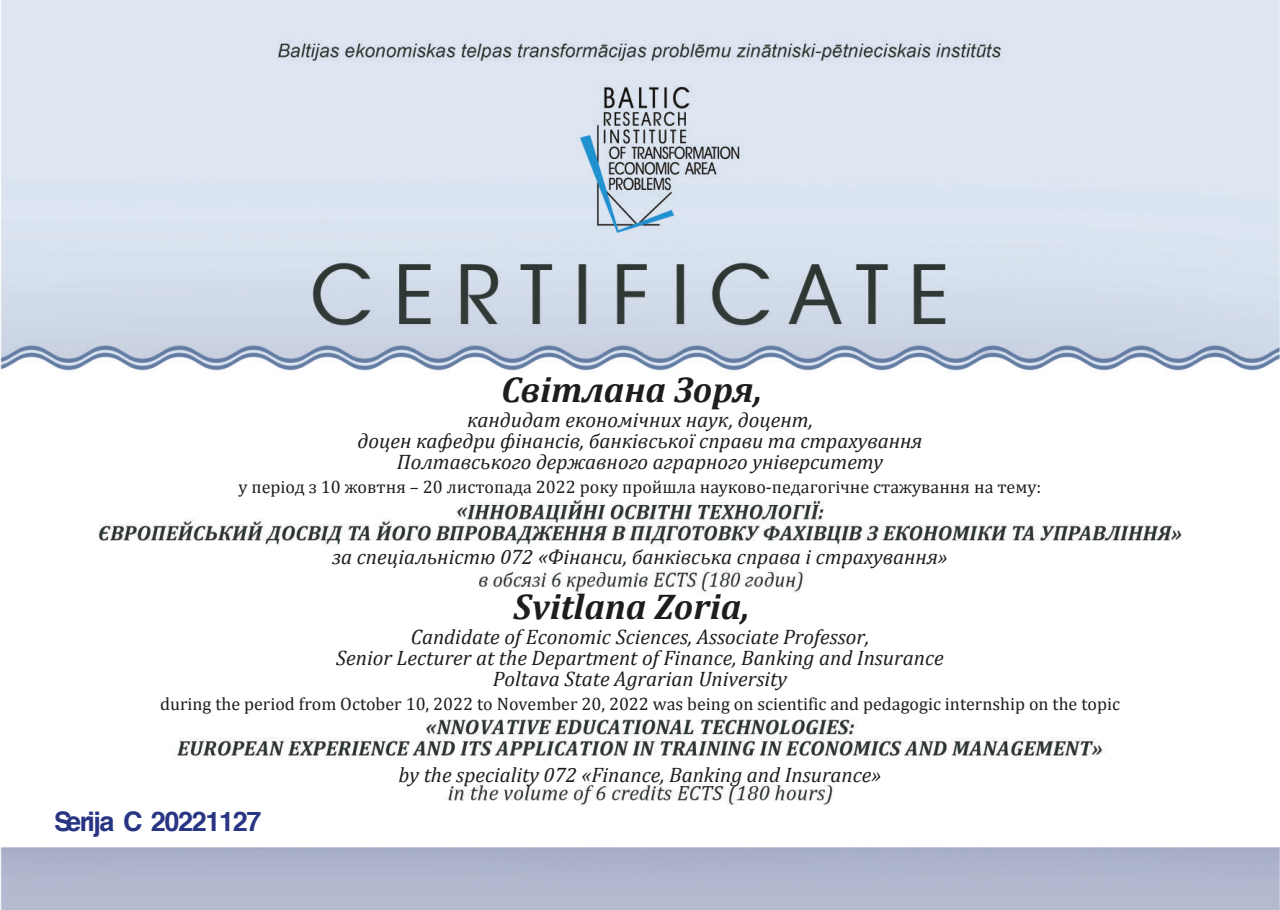
<style>
.page{position:relative;width:1280px;height:910px;background:#fff}
.page>*{position:absolute;margin:0;border:0;box-sizing:border-box;transform-origin:0 0}
.t1{font:italic 700 36px "Cambria";color:#1d1d1b}
.t2{font:700 27px "Helvetica";letter-spacing:-.05em;color:#283583}
.t3{font:italic 21px/21px "Cambria";color:#1d1d1b;text-align:center}
.t4{font:18px "Cambria";color:#1d1d1b}
</style>
<div class="page">
<img style="left:0;top:0;width:1280px;height:910px">
<h1 class="t1" style="left:501px;top:368px;width:262px">Світлана Зоря,</h1>
<p class="t3" style="left:357px;top:409px;width:566px">кандидат економічних наук, доцент,<br>доцен кафедри фінансів, банківської справи та страхування<br>Полтавського державного аграрного університету</p>
<p class="t4" style="left:239px;top:476px;width:804px">у період з 10 жовтня – 20 листопада 2022 року пройшла науково-педагогічне стажування на тему:</p>
<p class="t3" style="left:332px;top:546px;width:617px">за спеціальністю 072 «Фінанси, банківська справа і страхування»</p>
<h1 class="t1" style="left:514px;top:585px;width:237px">Svitlana Zoria,</h1>
<p class="t3" style="left:336px;top:626px;width:609px">Candidate of Economic Sciences, Associate Professor,<br>Senior Lecturer at the Department of Finance, Banking and Insurance<br>Poltava State Agrarian University</p>
<p class="t4" style="left:160px;top:693px;width:961px">during the period from October 10, 2022 to November 20, 2022 was being on scientific and pedagogic internship on the topic</p>
<p class="t2" style="left:54px;top:810px;width:209px">Serija C 20221127</p>
<p class="t3" style="left:398px;top:764px;width:484px">by the speciality 072 «Finance, Banking and Insurance»</p>
</div>
